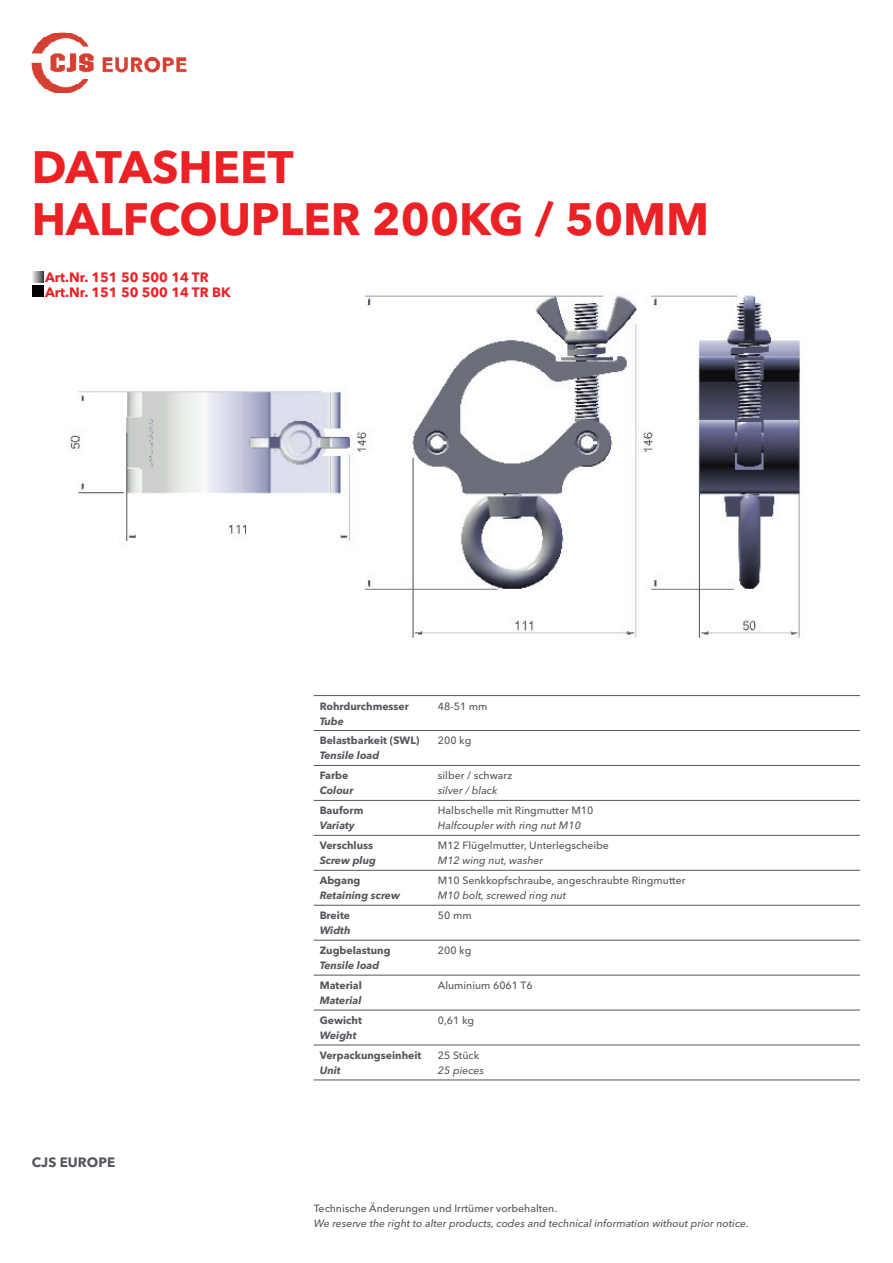
<style>
.page{position:relative;width:893px;height:1263px;background:#fff}
.page>*{position:absolute;margin:0;border:0;box-sizing:border-box;transform-origin:0 0}
.t1{font:700 45px/52.5px "Avenir Next LT Pro";color:#eb2125}
.t2{font:700 13.5px/15px "Avenir Next LT Pro";color:#eb2125}
.t3{font:700 13.5px "Avenir Next LT Pro";color:#54575c}
.t4{font:500 10.5px "Avenir Next LT Pro";color:#54575c}
.t5{font:italic 500 10.5px "Avenir Next LT Pro";color:#54575c}
.t6{font:700 10.5px "Avenir Next LT Pro";color:#54575c}
.t7{font:italic 700 10.5px "Avenir Next LT Pro";color:#54575c}
</style>
<div class="page">
<img style="left:32px;top:271px;width:829px;height:495px">
<img style="left:31px;top:32px;width:156px;height:61px">
<div style="left:32px;top:285px;width:11px;height:11px;background:#000"></div>
<svg style="left:32px;top:271px;width:11px;height:12px"></svg>
<hr style="left:314px;top:695px;width:546px;height:1px;background:#54575c">
<hr style="left:314px;top:730px;width:546px;height:1px;background:#54575c">
<hr style="left:314px;top:765px;width:546px;height:1px;background:#54575c">
<hr style="left:314px;top:800px;width:546px;height:1px;background:#54575c">
<hr style="left:314px;top:835px;width:546px;height:1px;background:#54575c">
<hr style="left:314px;top:870px;width:546px;height:1px;background:#54575c">
<hr style="left:314px;top:905px;width:546px;height:1px;background:#54575c">
<hr style="left:314px;top:940px;width:546px;height:1px;background:#54575c">
<hr style="left:314px;top:975px;width:546px;height:1px;background:#54575c">
<hr style="left:314px;top:1010px;width:546px;height:1px;background:#54575c">
<hr style="left:314px;top:1045px;width:546px;height:1px;background:#54575c">
<hr style="left:314px;top:1080px;width:546px;height:1px;background:#54575c">
<h1 class="t1" style="left:32px;top:141px;width:263px">datashee t halfcoup</h1>
<h1 class="t1" style="left:280px;top:193px;width:431px">ler 200kg / 50mm</h1>
<p class="t2" style="left:45px;top:269px;width:186px">Art.Nr. 151 50 500 14 TR<br>Art.Nr. 151 50 500 14 TR BK</p>
<p class="t3" style="left:32px;top:1154px;width:85px">CJS EUROPE</p>
<p class="t6" style="left:320px;top:699px;width:91px">Rohrdurchmesser</p>
<p class="t7" style="left:320px;top:714px;width:26px">Tube</p>
<p class="t4" style="left:438px;top:699px;width:51px">48-51 mm</p>
<p class="t6" style="left:320px;top:734px;width:101px">Belastbarkeit (SWL)</p>
<p class="t7" style="left:320px;top:749px;width:61px">Tensile load</p>
<p class="t4" style="left:438px;top:734px;width:35px">200 kg</p>
<p class="t6" style="left:320px;top:769px;width:30px">Farbe</p>
<p class="t7" style="left:320px;top:784px;width:35px">Colour</p>
<p class="t4" style="left:438px;top:769px;width:76px">silber / schwarz</p>
<p class="t5" style="left:438px;top:784px;width:61px">silver / black</p>
<p class="t6" style="left:320px;top:804px;width:45px">Bauform</p>
<p class="t7" style="left:320px;top:819px;width:37px">Variaty</p>
<p class="t4" style="left:438px;top:804px;width:157px">Halbschelle mit Ringmutter M10</p>
<p class="t5" style="left:438px;top:819px;width:144px">Halfcoupler with ring nut M10</p>
<p class="t6" style="left:320px;top:839px;width:55px">Verschluss</p>
<p class="t7" style="left:320px;top:854px;width:58px">Screw plug</p>
<p class="t4" style="left:438px;top:839px;width:172px">M12 Flügelmutter, Unterlegscheibe</p>
<p class="t5" style="left:438px;top:854px;width:107px">M12 wing nut, washer</p>
<p class="t6" style="left:320px;top:874px;width:42px">Abgang</p>
<p class="t7" style="left:320px;top:889px;width:82px">Retaining screw</p>
<p class="t4" style="left:438px;top:874px;width:249px">M10 Senkkopfschraube, angeschraubte Ringmutter</p>
<p class="t5" style="left:438px;top:889px;width:130px">M10 bolt, screwed ring nut</p>
<p class="t6" style="left:320px;top:909px;width:32px">Breite</p>
<p class="t7" style="left:320px;top:924px;width:32px">Width</p>
<p class="t4" style="left:438px;top:909px;width:35px">50 mm</p>
<p class="t6" style="left:320px;top:944px;width:72px">Zugbelastung</p>
<p class="t7" style="left:320px;top:959px;width:61px">Tensile load</p>
<p class="t4" style="left:438px;top:944px;width:35px">200 kg</p>
<p class="t6" style="left:320px;top:979px;width:44px">Material</p>
<p class="t7" style="left:320px;top:994px;width:43px">Material</p>
<p class="t4" style="left:438px;top:979px;width:96px">Aluminium 6061 T6</p>
<p class="t6" style="left:320px;top:1014px;width:44px">Gewicht</p>
<p class="t7" style="left:320px;top:1029px;width:38px">Weight</p>
<p class="t4" style="left:438px;top:1014px;width:38px">0,61 kg</p>
<p class="t6" style="left:320px;top:1049px;width:103px">Verpackungseinheit</p>
<p class="t7" style="left:320px;top:1064px;width:23px">Unit</p>
<p class="t4" style="left:438px;top:1049px;width:43px">25 Stück</p>
<p class="t5" style="left:438px;top:1064px;width:48px">25 pieces</p>
<p class="t4" style="left:314px;top:1202px;width:245px">Technische Änderungen und Irrtümer vorbehalten.</p>
<p class="t5" style="left:314px;top:1217px;width:437px">We reserve the right to alter products, codes and technical information without prior notice.</p>
</div>
